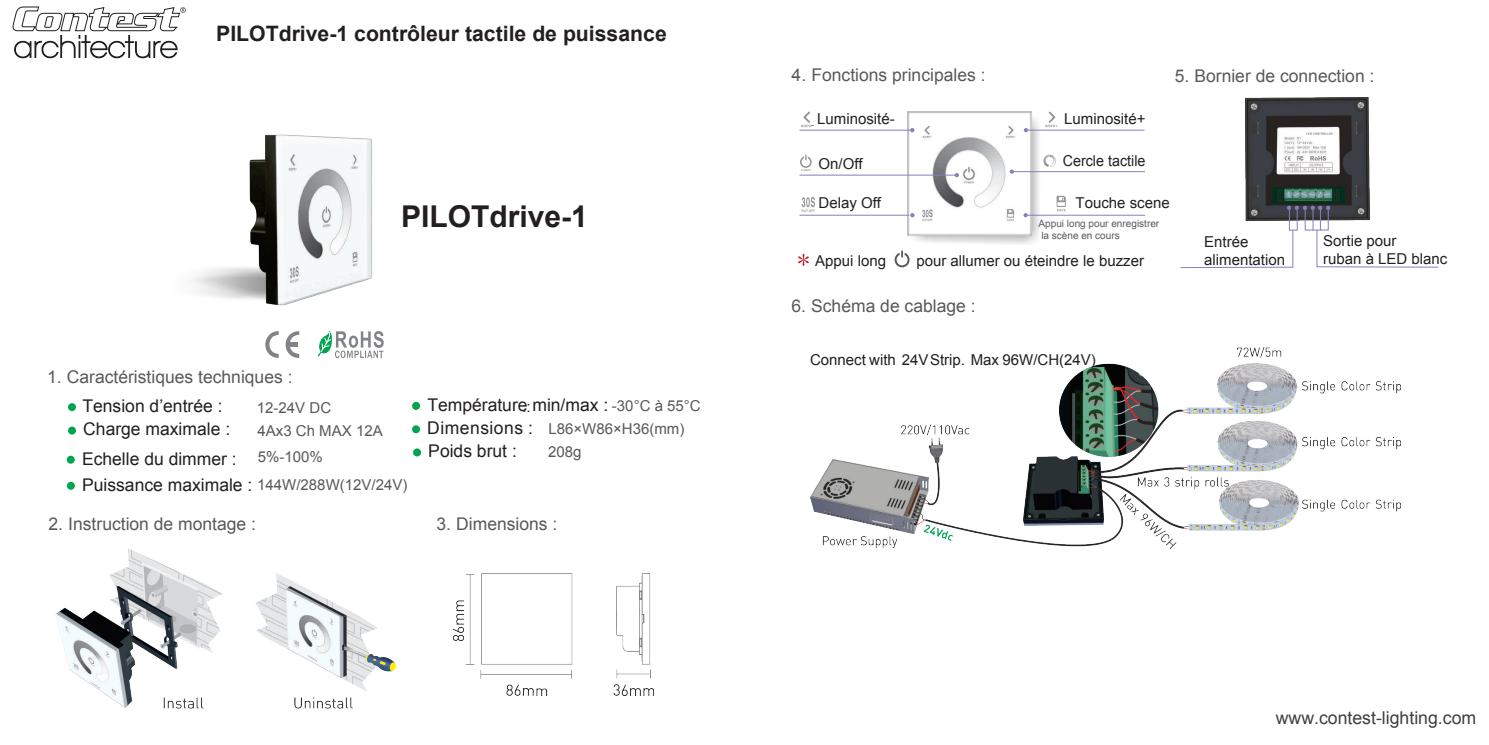
<style>
.page{position:relative;width:1489px;height:745px;background:#fff}
.page>*{position:absolute;margin:0;border:0;box-sizing:border-box;transform-origin:0 0}
.t1{font:700 30px "Arial";color:#231f20}
.t2{font:700 21.25px "Arial";color:#231f20}
.t3{font:17.75px "Arial";color:#3f3f40}
.t4{font:17.5px "Arial";color:#58595b}
.t5{font:17.5px/23.2px "Arial";color:#231f20}
.t6{font:15px/18px "Arial";color:#231f20}
.t7{font:15px/23.2px "Arial";color:#58595b}
.t8{font:15px "Arial";color:#231f20;scale:.95 1}
.t9{font:15px "Hiragino Sans GB W3";color:#231f20}
.t10{font:10px/12px "Arial";color:#58595b}
.s1{font-family:"Arial"}
</style>
<div class="page">
<img style="left:907px;top:111px;width:133px;height:133px">
<hr style="left:799px;top:130px;width:112px;height:1px;background:#8580bd">
<hr style="left:799px;top:215px;width:110px;height:1px;background:#8580bd">
<hr style="left:1026px;top:215px;width:118px;height:1px;background:#8580bd">
<hr style="left:1026px;top:130px;width:118px;height:1px;background:#8580bd">
<hr style="left:1011px;top:171px;width:133px;height:1px;background:#8580bd">
<hr style="left:799px;top:174px;width:156px;height:1px;background:#8580bd">
<svg style="left:1043px;top:154px;width:12px;height:13px"></svg>
<img style="left:810px;top:347px;width:590px;height:200px">
<img style="left:1245px;top:98px;width:124px;height:122px">
<svg style="left:1180px;top:206px;width:117px;height:62px"></svg>
<svg style="left:1304px;top:206px;width:134px;height:62px"></svg>
<svg style="left:798px;top:253px;width:11px;height:13px"></svg>
<svg style="left:894px;top:250px;width:15px;height:17px"></svg>
<svg style="left:954px;top:173px;width:4px;height:4px"></svg>
<svg style="left:910px;top:213px;width:4px;height:4px"></svg>
<svg style="left:910px;top:128px;width:4px;height:4px"></svg>
<svg style="left:1023px;top:128px;width:5px;height:4px"></svg>
<svg style="left:1009px;top:169px;width:4px;height:5px"></svg>
<svg style="left:1023px;top:213px;width:4px;height:4px"></svg>
<img style="left:56px;top:548px;width:339px;height:161px">
<svg style="left:265px;top:331px;width:34px;height:27px"></svg>
<hr style="left:288px;top:342px;width:10px;height:4px;background:#818386">
<svg style="left:318px;top:331px;width:65px;height:27px"></svg>
<svg style="left:1056px;top:196px;width:9px;height:15px"></svg>
<svg style="left:1045px;top:111px;width:12px;height:16px"></svg>
<svg style="left:801px;top:111px;width:12px;height:16px"></svg>
<svg style="left:800px;top:155px;width:11px;height:16px"></svg>
<svg style="left:801px;top:197px;width:14px;height:15px"></svg>
<img style="left:191px;top:134px;width:181px;height:171px">
<img style="left:453px;top:573px;width:200px;height:121px">
<svg style="left:12px;top:6px;width:174px;height:52px"></svg>
<div style="left:1282px;top:130px;width:23px;height:6px;background:#fff"></div>
<div style="left:67px;top:455px;width:8px;height:8px;background:#00a54f;border-radius:50%"></div>
<div style="left:68px;top:426px;width:8px;height:8px;background:#00a54f;border-radius:50%"></div>
<div style="left:67px;top:481px;width:8px;height:8px;background:#00a54f;border-radius:50%"></div>
<div style="left:412px;top:401px;width:8px;height:8px;background:#00a54f;border-radius:50%"></div>
<div style="left:68px;top:403px;width:8px;height:8px;background:#00a54f;border-radius:50%"></div>
<div style="left:412px;top:425px;width:8px;height:8px;background:#00a54f;border-radius:50%"></div>
<div style="left:413px;top:448px;width:8px;height:8px;background:#00a54f;border-radius:50%"></div>
<h2 class="t2" style="left:216px;top:19px;width:452px">PILOTdrive-1 contrôleur tactile de puissance</h2>
<p class="t4" style="left:47px;top:365px;width:247px">1. Caractéristiques techniques :</p>
<h1 class="t1" style="left:401px;top:196px;width:188px">PILOTdrive-1</h1>
<p class="t5" style="left:82px;top:394px;width:142px">Tension d’entrée :</p>
<p class="t7" style="left:257px;top:396px;width:127px">12-24V DC<br>4Ax3 Ch MAX 12A</p>
<p class="t7" style="left:257px;top:443px;width:152px;line-height:27.5px">5%-100%<br>144W/288W(12V/24V)</p>
<p class="t5" style="left:83px;top:417px;width:148px">Charge maximale :</p>
<p class="t5" style="left:82px;top:472px;width:172px">Puissance maximale :</p>
<p class="t5" style="left:82px;top:446px;width:156px">Echelle du dimmer :</p>
<p class="t5" style="left:427px;top:393px;width:182px">Température min/max :<br>Dimensions :<br>Poids brut :</p>
<p class="t9" style="left:522px;top:397px;width:9px">.<span class="s1">:</span></p>
<p class="t7" style="left:548px;top:393px;width:154px;text-indent:64px">-30°C à 55°C<br>L86×W86×H36(mm)<br>208g</p>
<p class="t4" style="left:48px;top:512px;width:209px">2. Instruction de montage :</p>
<p class="t4" style="left:436px;top:512px;width:122px">3. Dimensions :</p>
<p class="t4" style="left:791px;top:64px;width:195px">4. Fonctions principales :</p>
<p class="t4" style="left:1174px;top:64px;width:201px">5. Bornier de connection :</p>
<p class="t6" style="left:817px;top:109px;width:79px">Luminosité-</p>
<p class="t6" style="left:818px;top:154px;width:46px">On/Off</p>
<p class="t6" style="left:1064px;top:110px;width:83px">Luminosité+</p>
<p class="t8" style="left:1062px;top:151px;width:89px">Cercle tactile</p>
<p class="t6" style="left:818px;top:194px;width:64px">Delay Off</p>
<p class="t6" style="left:1075px;top:194px;width:96px">Touche scene</p>
<p class="t10" style="left:1038px;top:218px;width:122px">Appui long pour enregistrer la scène en cours</p>
<p class="t6" style="left:815px;top:251px;width:72px">Appui long</p>
<p class="t6" style="left:916px;top:251px;width:229px">pour allumer ou éteindre le buzzer</p>
<p class="t4" style="left:791px;top:294px;width:186px">6. Schéma de cablage :</p>
<p class="t6" style="left:810px;top:350px;width:287px">Connect with 24V Strip. Max 96W/CH(24V)</p>
<p class="t6" style="left:1204px;top:233px;width:82px">Entrée alimentation</p>
<p class="t6" style="left:1322px;top:232px;width:126px">Sortie pour<br>ruban à LED blanc</p>
<p class="t3" style="left:1275px;top:705px;width:202px">www.contest-lighting.com</p>
</div>
